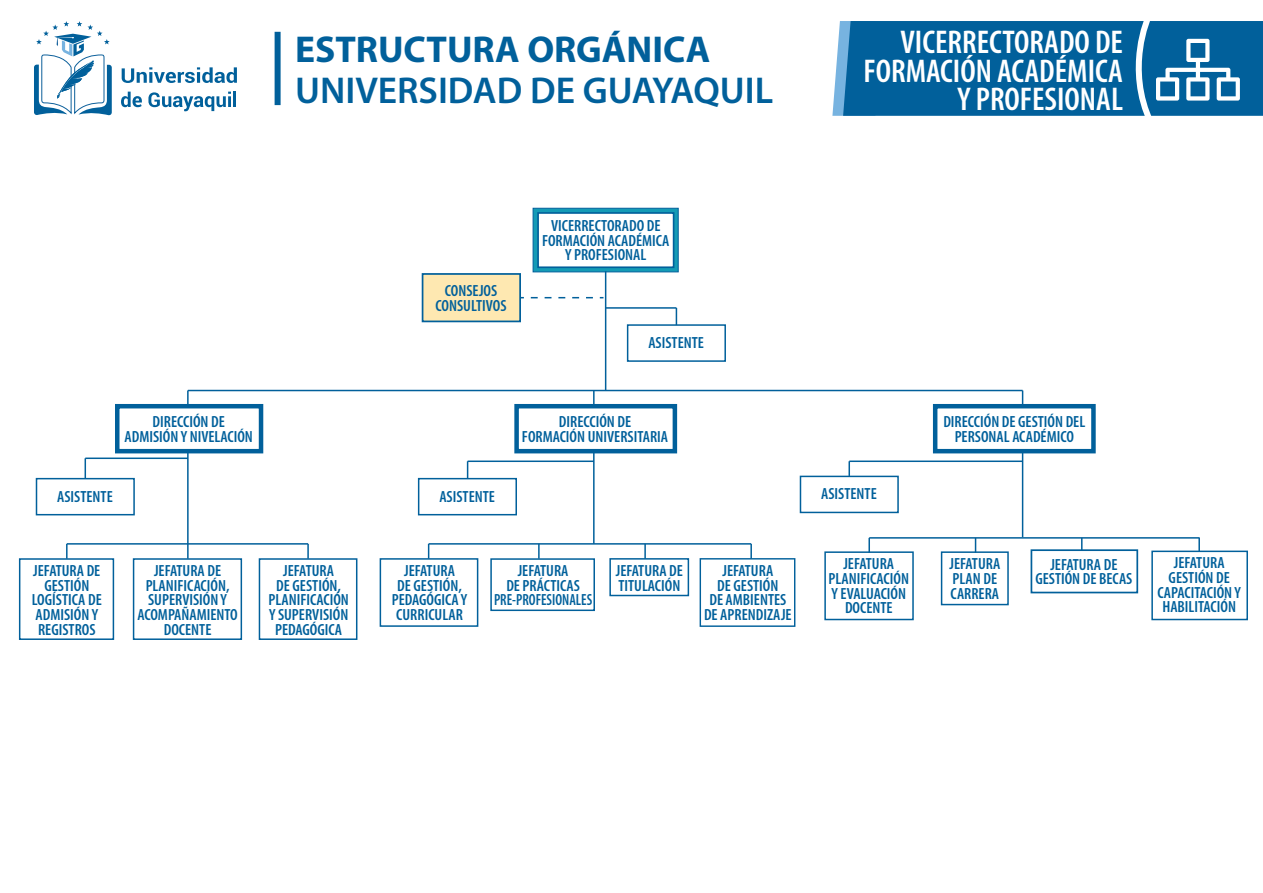
<style>
.page{position:relative;width:1263px;height:893px;background:#fff}
.page>*{position:absolute;margin:0;border:0;box-sizing:border-box;transform-origin:0 0}
.t1{font:600 37.5px "Myriad Pro";color:#01609b}
.t2{font:700 37.5px "Myriad Pro";color:#01609b}
.t3{font:600 condensed 33px/28.5px "Myriad Pro";color:#fff;text-align:right}
.t4{font:600 condensed 16.2px/14.5px "Myriad Pro";color:#01609b;text-align:center}
</style>
<div class="page">
<svg style="left:34px;top:21px;width:78px;height:94px"></svg>
<svg style="left:122px;top:67px;width:115px;height:16px"></svg>
<svg style="left:121px;top:92px;width:21px;height:15px"></svg>
<svg style="left:148px;top:92px;width:83px;height:19px"></svg>
<hr style="left:233px;top:92px;width:3px;height:15px;background:#01609b">
<div style="left:275px;top:32px;width:6px;height:73px;background:#01609b"></div>
<svg style="left:832px;top:21px;width:431px;height:95px;background:#146ca3"></svg>
<svg style="left:66px;top:544px;width:2px;height:14px"></svg>
<svg style="left:531px;top:297px;width:72px;height:1px"></svg>
<div style="left:533px;top:208px;width:146px;height:64px;background:#149bb6;border:1px solid #01609b"></div>
<div style="left:537px;top:212px;width:137px;height:56px;background:#fff;border:2px solid #01609b"></div>
<div style="left:422px;top:273px;width:99px;height:49px;background:#fee8b1;border:2px solid #01609b"></div>
<div style="left:627px;top:324px;width:99px;height:38px;background:#fff;border:2px solid #01609b"></div>
<div style="left:36px;top:478px;width:99px;height:37px;background:#fff;border:2px solid #01609b"></div>
<div style="left:418px;top:478px;width:99px;height:37px;background:#fff;border:2px solid #01609b"></div>
<div style="left:800px;top:476px;width:99px;height:37px;background:#fff;border:2px solid #01609b"></div>
<div style="left:19px;top:558px;width:95px;height:82px;background:#fff;border:2px solid #01609b"></div>
<div style="left:133px;top:558px;width:109px;height:82px;background:#fff;border:2px solid #01609b"></div>
<div style="left:259px;top:558px;width:98px;height:82px;background:#fff;border:2px solid #01609b"></div>
<div style="left:380px;top:558px;width:98px;height:69px;background:#fff;border:2px solid #01609b"></div>
<div style="left:490px;top:558px;width:105px;height:53px;background:#fff;border:2px solid #01609b"></div>
<div style="left:700px;top:558px;width:95px;height:69px;background:#fff;border:1px solid #01609b"></div>
<div style="left:824px;top:551px;width:90px;height:69px;background:#fff;border:2px solid #01609b"></div>
<div style="left:941px;top:551px;width:68px;height:54px;background:#fff;border:2px solid #01609b"></div>
<div style="left:1030px;top:549px;width:108px;height:44px;background:#fff;border:2px solid #01609b"></div>
<div style="left:1151px;top:551px;width:97px;height:69px;background:#fff;border:2px solid #01609b"></div>
<div style="left:609px;top:558px;width:80px;height:38px;background:#fff;border:2px solid #01609b"></div>
<hr style="left:605px;top:271px;width:1px;height:119px;background:#01609b">
<hr style="left:606px;top:307px;width:70px;height:2px;background:#01609b">
<svg style="left:676px;top:308px;width:1px;height:17px"></svg>
<hr style="left:188px;top:390px;width:834px;height:1px;background:#01609b">
<hr style="left:187px;top:390px;width:2px;height:169px;background:#01609b">
<hr style="left:85px;top:458px;width:103px;height:1px;background:#01609b">
<svg style="left:85px;top:458px;width:1px;height:21px"></svg>
<hr style="left:67px;top:543px;width:241px;height:2px;background:#01609b">
<svg style="left:307px;top:544px;width:2px;height:15px"></svg>
<hr style="left:468px;top:460px;width:126px;height:2px;background:#01609b">
<hr style="left:593px;top:390px;width:2px;height:154px;background:#01609b">
<svg style="left:467px;top:461px;width:1px;height:18px"></svg>
<hr style="left:429px;top:543px;width:322px;height:2px;background:#01609b">
<svg style="left:428px;top:544px;width:1px;height:15px"></svg>
<svg style="left:538px;top:544px;width:2px;height:15px"></svg>
<svg style="left:644px;top:544px;width:2px;height:15px"></svg>
<svg style="left:750px;top:544px;width:2px;height:15px"></svg>
<hr style="left:1022px;top:390px;width:1px;height:147px;background:#01609b">
<svg style="left:848px;top:461px;width:2px;height:15px"></svg>
<hr style="left:849px;top:460px;width:173px;height:2px;background:#01609b">
<hr style="left:869px;top:537px;width:330px;height:2px;background:#01609b">
<svg style="left:868px;top:538px;width:2px;height:15px"></svg>
<svg style="left:975px;top:539px;width:1px;height:14px"></svg>
<svg style="left:1198px;top:538px;width:2px;height:13px"></svg>
<div style="left:115px;top:404px;width:148px;height:49px;background:#fff;border:4px solid #01609b"></div>
<div style="left:514px;top:404px;width:163px;height:49px;background:#fff;border:4px solid #01609b"></div>
<div style="left:933px;top:404px;width:163px;height:49px;background:#fff;border:4px solid #01609b"></div>
<h1 class="t2" style="left:295px;top:25px;width:417px">ESTRUCTURA ORGÁNICA</h1>
<h1 class="t1" style="left:295px;top:66px;width:480px">UNIVERSIDAD DE GUAYAQUIL</h1>
<p class="t4" style="left:436px;top:284px;width:72px">CONSEJOS<br>CONSULTIVOS</p>
<p class="t4" style="left:542px;top:219px;width:129px">VICERRECTORADO DE<br>FORMACIÓN ACADÉMICA<br>Y PROFESIONAL</p>
<p class="t4" style="left:648px;top:336px;width:57px">ASISTENTE</p>
<h2 class="t3" style="left:863px;top:29px;width:261px">VICERRECTORADO DE<br>FORMACIÓN ACADÉMICA<br>Y PROFESIONAL</h2>
<p class="t4" style="left:125px;top:415px;width:130px">DIRECCIÓN DE<br>ADMISIÓN Y NIVELACIÓN</p>
<p class="t4" style="left:522px;top:415px;width:148px">DIRECCIÓN DE<br>FORMACIÓN UNIVERSITARIA</p>
<p class="t4" style="left:943px;top:415px;width:143px">DIRECCIÓN DE GESTIÓN DEL<br>PERSONAL ACADÉMICO</p>
<p class="t4" style="left:57px;top:489px;width:57px">ASISTENTE</p>
<p class="t4" style="left:439px;top:489px;width:57px">ASISTENTE</p>
<p class="t4" style="left:821px;top:487px;width:57px">ASISTENTE</p>
<p class="t4" style="left:32px;top:564px;width:71px">JEFATURA DE<br>GESTIÓN<br>LOGÍSTICA DE<br>ADMISIÓN Y<br>REGISTROS</p>
<p class="t4" style="left:137px;top:564px;width:102px">JEFATURA DE<br>PLANIFICACIÓN,<br>SUPERVISIÓN Y<br>ACOMPAÑAMIENTO<br>DOCENTE</p>
<p class="t4" style="left:268px;top:564px;width:82px">JEFATURA<br>DE GESTIÓN,<br>PLANIFICACIÓN<br>Y SUPERVISIÓN<br>PEDAGÓGICA</p>
<p class="t4" style="left:392px;top:564px;width:77px">JEFATURA<br>DE GESTIÓN,<br>PEDAGÓGICA Y<br>CURRICULAR</p>
<p class="t4" style="left:494px;top:564px;width:100px">JEFATURA<br>DE PRÁCTICAS<br>PRE-PROFESIONALES</p>
<p class="t4" style="left:704px;top:564px;width:89px">JEFATURA<br>DE GESTIÓN<br>DE AMBIENTES<br>DE APRENDIZAJE</p>
<p class="t4" style="left:829px;top:557px;width:82px">JEFATURA<br>PLANIFICACIÓN<br>Y EVALUACIÓN<br>DOCENTE</p>
<p class="t4" style="left:949px;top:557px;width:52px;text-align:left">JEFATURA<br>PLAN DE<br>CARRERA</p>
<p class="t4" style="left:1035px;top:557px;width:99px">JEFATURA DE<br>GESTIÓN DE BECAS</p>
<p class="t4" style="left:1157px;top:556px;width:85px">JEFATURA<br>GESTIÓN DE<br>CAPACITACIÓN Y<br>HABILITACIÓN</p>
<p class="t4" style="left:616px;top:564px;width:69px;text-align:left">JEFATURA DE<br>TITULACIÓN</p>
</div>
